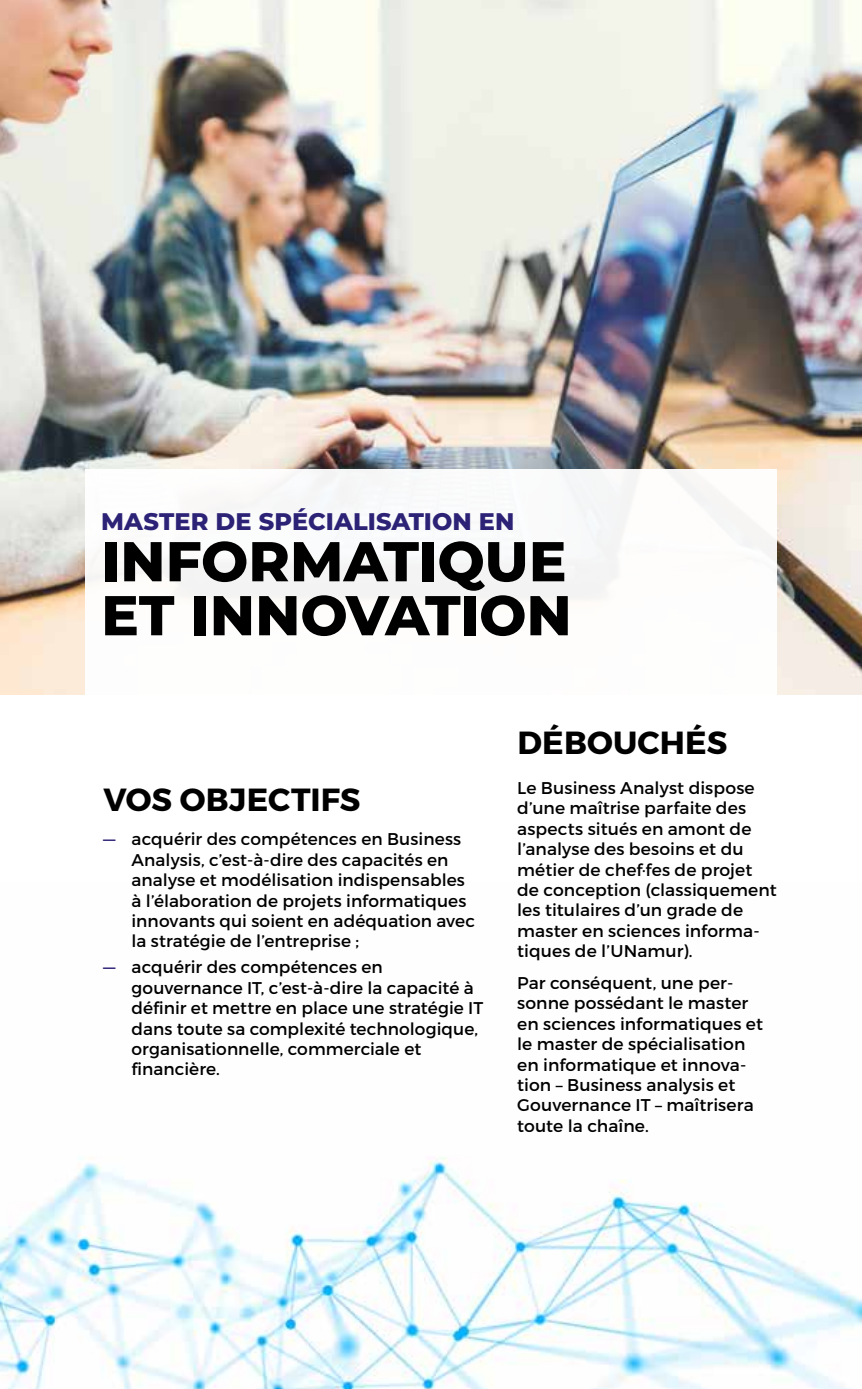
<style>
.page{position:relative;width:862px;height:1389px;background:#fff}
.page>*{position:absolute;margin:0;border:0;box-sizing:border-box;transform-origin:0 0}
.t1{font:800 56px/54px "Montserrat";color:#000}
.t2{font:700 32px "Montserrat";letter-spacing:.005em;color:#000}
.t3{font:800 24px "Montserrat";letter-spacing:.005em;color:#2c2276}
.t4{font:17px/20.4px "Montserrat";letter-spacing:.005em;color:#000}
.s1{font-size:18px;color:#2c2276}
</style>
<div class="page">
<img style="left:0;top:1157px;width:862px;height:232px">
<img style="left:0;top:0;width:862px;height:694px">
<div style="left:85px;top:470px;width:692px;height:226px;background:#fff"></div>
<h3 class="t3" style="left:101px;top:504px;width:415px">MASTER DE SPÉCIALISATION EN</h3>
<h1 class="t1" style="left:101px;top:531px;width:472px">INFORMATIQUE<br>ET INNOVATION</h1>
<h2 class="t2" style="left:103px;top:780px;width:259px">VOS OBJECTIFS</h2>
<p class="t4" style="left:132px;top:829px;width:345px;text-indent:-28px"><span class="s1">—</span> acquérir des compétences en Business Analysis, c’est-à-dire des capacités en analyse et modélisation indispensables à l’élaboration de projets informatiques innovants qui soient en adéquation avec la stratégie de l’entreprise ;</p>
<p class="t4" style="left:132px;top:957px;width:353px;text-indent:-28px"><span class="s1">—</span> acquérir des compétences en gouvernance IT, c’est-à-dire la capacité à définir et mettre en place une stratégie IT dans toute sa complexité technologique, organisationnelle, commerciale et financière.</p>
<h2 class="t2" style="left:517px;top:723px;width:212px">DÉBOUCHÉS</h2>
<p class="t4" style="left:517px;top:778px;width:261px">Le Business Analyst dispose d’une maîtrise parfaite des aspects situés en amont de l’analyse des besoins et du métier de chef·fes de projet de conception (classiquement les titulaires d’un grade de master en sciences informa&shy;tiques de l’UNamur).</p>
<p class="t4" style="left:517px;top:973px;width:247px">Par conséquent, une per&shy;sonne possédant le master en sciences informatiques et le master de spécialisation en informatique et innova&shy;tion – Business analysis et<br>Gouvernance IT – maîtrisera toute la chaîne.</p>
</div>
